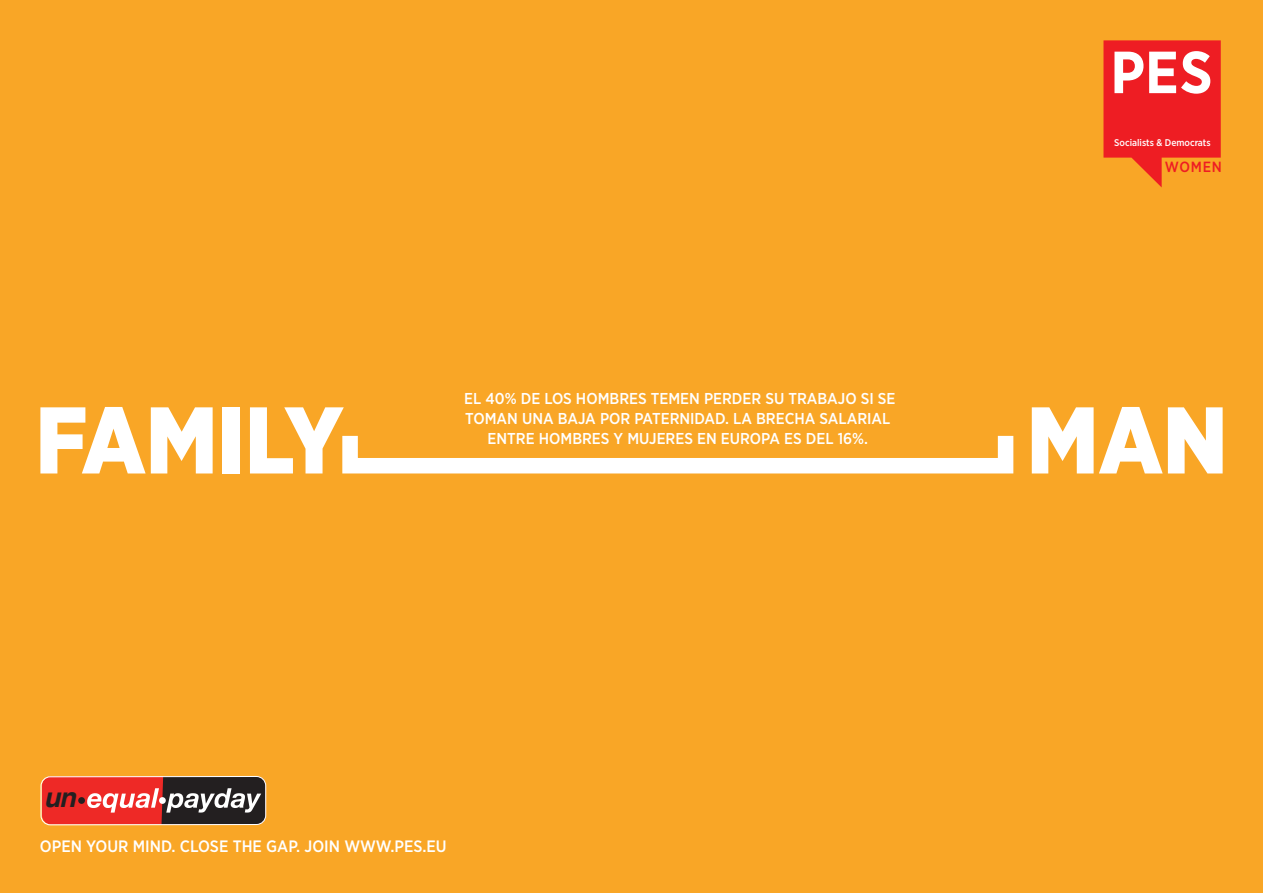
<style>
.page{position:relative;width:1263px;height:893px;background:#f9a626}
.page>*{position:absolute;margin:0;border:0;box-sizing:border-box;transform-origin:0 0}
.t1{font:900 94.5px "Gotham Narrow";color:#fff}
.t2{font:700 59.32px "Gotham Narrow";color:#fff}
.t3{font:italic 700 27.3px "Helvetica";color:#231f20}
.t4{font:500 16.5px "Gotham Narrow";color:#fff}
.t5{font:500 15.75px "Gotham Narrow";color:#fff}
.t6{font:500 14.77px "Gotham Narrow";letter-spacing:.055em;color:#ee1d23}
.t7{font:500 9.75px "Gotham Narrow";color:#fff}
</style>
<div class="page">
<div style="left:342px;top:428px;width:671px;height:45px;border:16px solid #fff"></div>
<svg style="left:1103px;top:40px;width:118px;height:147px"></svg>
<svg style="left:40px;top:776px;width:227px;height:49px"></svg>
<div style="left:78px;top:797px;width:7px;height:7px;background:#231f20;border-radius:50%"></div>
<p class="t2" style="left:1110px;top:34px;width:104px">PES</p>
<p class="t7" style="left:1114px;top:136px;width:98px">Socialists &amp; Democrats</p>
<p class="t6" style="left:1165px;top:157px;width:59px">WOMEN</p>
<p class="t5" style="left:464px;top:388px;width:433px">EL 40% DE LOS HOMBRES TEMEN PERDER SU TRABAJO SI SE</p>
<p class="t5" style="left:465px;top:409px;width:427px">TOMAN UNA BAJA POR PATERNIDAD. LA BRECHA SALARIAL</p>
<p class="t5" style="left:488px;top:429px;width:382px">ENTRE HOMBRES Y MUJERES EN EUROPA ES DEL 16%.</p>
<p class="t1" style="left:36px;top:378px;width:310px">FAMILY</p>
<p class="t1" style="left:1027px;top:378px;width:202px">MAN</p>
<p class="t3" style="left:44px;top:775px;width:33px">un</p>
<p class="t4" style="left:40px;top:836px;width:408px">OPEN YOUR MIND. CLOSE THE GAP. JOIN WWW.PES.EU</p>
</div>
